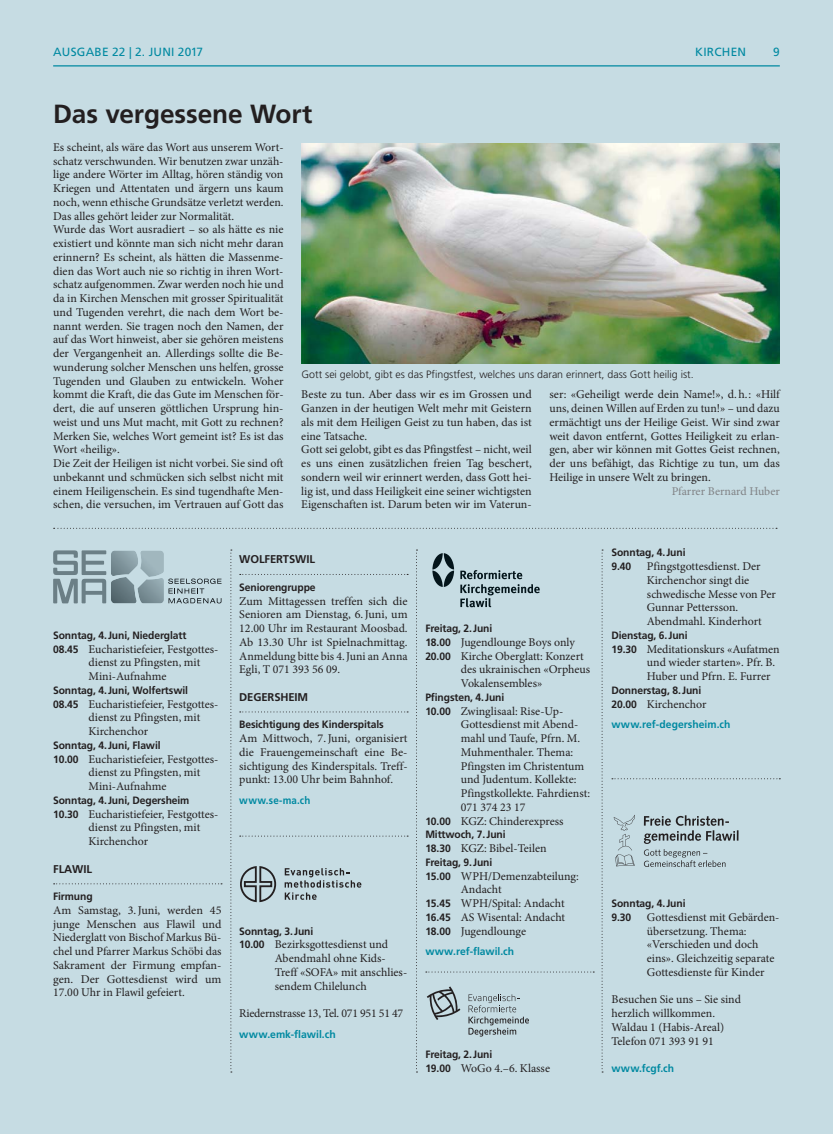
<style>
.page{position:relative;width:833px;height:1134px;background:#c6dce3}
.page>*{position:absolute;margin:0;border:0;box-sizing:border-box;transform-origin:0 0}
.t1{font:700 26.25px "Frutiger LT Std";letter-spacing:-.005em;color:#231f20}
.t2{font:11.88px/13.8px "Minion Pro";color:#231f20}
.t3{font:11.88px "Minion Pro";letter-spacing:-.02em;color:#231f20}
.t4{font:11.88px "Frutiger LT Std";letter-spacing:.02em;color:#0089a1}
.t5{font:11.88px "Minion Pro";color:#808285}
.t6{font:700 11.25px "Frutiger LT Std";letter-spacing:-.01em;color:#231f20}
.t7{font:700 10.62px/13.8px "Frutiger LT Std";letter-spacing:-.01em;color:#231f20}
.t8{font:300 10.62px "Frutiger LT Std";color:#231f20}
.t9{font:700 10.62px "Frutiger LT Std";letter-spacing:.005em;color:#0089a1}
.t10{font:700 10.62px "Frutiger LT Std";letter-spacing:.005em;color:#0089a1;scale:.92 1}
.s1{font-family:"Frutiger LT Std";font-weight:700;font-size:10.62px}
</style>
<div class="page">
<hr style="left:53px;top:65px;width:727px;height:1px;background:#0089a1">
<svg style="left:230px;top:549px;width:2px;height:523px"></svg>
<svg style="left:601px;top:549px;width:2px;height:523px"></svg>
<svg style="left:416px;top:549px;width:1px;height:523px"></svg>
<svg style="left:54px;top:528px;width:723px;height:1px"></svg>
<img style="left:301px;top:144px;width:479px;height:220px">
<svg style="left:240px;top:836px;width:168px;height:1px"></svg>
<svg style="left:612px;top:778px;width:168px;height:1px"></svg>
<svg style="left:426px;top:971px;width:168px;height:1px"></svg>
<svg style="left:460px;top:570px;width:80px;height:37px"></svg>
<svg style="left:432px;top:553px;width:22px;height:34px"></svg>
<svg style="left:285px;top:868px;width:76px;height:32px"></svg>
<svg style="left:240px;top:866px;width:37px;height:37px"></svg>
<svg style="left:614px;top:815px;width:21px;height:51px"></svg>
<svg style="left:644px;top:815px;width:94px;height:52px"></svg>
<svg style="left:53px;top:550px;width:53px;height:53px"></svg>
<svg style="left:168px;top:578px;width:53px;height:25px"></svg>
<img style="left:111px;top:550px;width:53px;height:53px">
<svg style="left:468px;top:994px;width:61px;height:42px"></svg>
<svg style="left:427px;top:986px;width:33px;height:34px"></svg>
<svg style="left:54px;top:883px;width:168px;height:1px"></svg>
<svg style="left:240px;top:574px;width:168px;height:1px"></svg>
<svg style="left:240px;top:711px;width:168px;height:1px"></svg>
<p class="t4" style="left:53px;top:46px;width:151px">AUSGABE 22 | 2. JUNI 2017</p>
<p class="t4" style="left:695px;top:46px;width:52px">KIRCHEN</p>
<p class="t4" style="left:773px;top:46px;width:8px">9</p>
<h1 class="t1" style="left:53px;top:101px;width:261px">Das vergessene Wort</h1>
<p class="t2" style="left:53px;top:141px;width:232px">Es scheint, als wäre das Wort aus unserem Wort&shy;schatz verschwunden. Wir benutzen zwar unzäh&shy;lige andere Wörter im Alltag, hören ständig von Kriegen und Attentaten und ärgern uns kaum noch, wenn ethische Grundsätze verletzt werden.<br>Das alles gehört leider zur Normalität.<br>Wurde das Wort ausradiert – so als hätte es nie existiert und könnte man sich nicht mehr daran erinnern? Es scheint, als hätten die Massenme&shy;dien das Wort auch nie so richtig in ihren Wort&shy;schatz aufgenommen. Zwar werden noch hie und da in Kirchen Menschen mit grosser Spiritualität und Tugenden verehrt, die nach dem Wort be&shy;nannt werden. Sie tragen noch den Namen, der auf das Wort hinweist, aber sie gehören meistens der Vergangenheit an. Allerdings sollte die Be&shy;wunderung solcher Menschen uns helfen, grosse Tugenden und Glauben zu entwickeln. Woher kommt die Kraft, die das Gute im Menschen för&shy;dert, die auf unseren göttlichen Ursprung hin&shy;weist und uns Mut macht, mit Gott zu rechnen?<br>Merken Sie, welches Wort gemeint ist? Es ist das Wort «heilig».<br>Die Zeit der Heiligen ist nicht vorbei. Sie sind oft unbekannt und schmücken sich selbst nicht mit einem Heiligenschein. Es sind tugendhafte Men&shy;schen, die versuchen, im Vertrauen auf Gott das</p>
<p class="t8" style="left:301px;top:369px;width:394px">Gott sei gelobt, gibt es das Pfingstfest, welches uns daran erinnert, dass Gott heilig ist.</p>
<p class="t2" style="left:301px;top:389px;width:232px">Beste zu tun. Aber dass wir es im Grossen und Ganzen in der heutigen Welt mehr mit Geistern als mit dem Heiligen Geist zu tun haben, das ist eine Tatsache.<br>Gott sei gelobt, gibt es das Pfingstfest – nicht, weil es uns einen zusätzlichen freien Tag beschert, sondern weil wir erinnert werden, dass Gott hei&shy;lig ist, und dass Heiligkeit eine seiner wichtigsten Eigenschaften ist. Darum beten wir im Vaterun-</p>
<p class="t2" style="left:549px;top:389px;width:232px;text-align:justify">ser: «Geheiligt werde dein Name!», d. h.: «Hilf uns, deinen Willen auf Erden zu tun!» – und dazu ermächtigt uns der Heilige Geist. Wir sind zwar weit davon entfernt, Gottes Heiligkeit zu erlan&shy;gen, aber wir können mit Gottes Geist rechnen, der uns befähigt, das Richtige zu tun, um das Heilige in unsere Welt zu bringen.</p>
<p class="t5" style="left:671px;top:486px;width:110px">Pfarrer Bernard Huber</p>
<p class="t7" style="left:53px;top:629px;width:135px">Sonntag, 4. Juni, Niederglatt</p>
<p class="t2" style="left:89px;top:643px;width:131px;text-indent:-35px"><span class="s1">08.45</span> Eucharistiefeier, Festgottes&shy;dienst zu Pfingsten, mit<br>Mini-Aufnahme</p>
<p class="t7" style="left:53px;top:684px;width:136px">Sonntag, 4. Juni, Wolfertswil</p>
<p class="t2" style="left:89px;top:698px;width:131px;text-indent:-35px"><span class="s1">08.45</span> Eucharistiefeier, Festgottes&shy;dienst zu Pfingsten, mit<br>Kirchenchor</p>
<p class="t7" style="left:53px;top:739px;width:109px">Sonntag, 4. Juni, Flawil</p>
<p class="t2" style="left:89px;top:753px;width:131px;text-indent:-35px"><span class="s1">10.00</span> Eucharistiefeier, Festgottes&shy;dienst zu Pfingsten, mit<br>Mini-Aufnahme</p>
<p class="t7" style="left:53px;top:794px;width:138px">Sonntag, 4. Juni, Degersheim</p>
<p class="t2" style="left:89px;top:808px;width:131px;text-indent:-35px"><span class="s1">10.30</span> Eucharistiefeier, Festgottes&shy;dienst zu Pfingsten, mit<br>Kirchenchor</p>
<p class="t6" style="left:53px;top:863px;width:40px">FLAWIL</p>
<p class="t7" style="left:53px;top:890px;width:41px">Firmung</p>
<p class="t2" style="left:53px;top:904px;width:170px;text-align:justify">Am Samstag, 3. Juni, werden 45 junge Menschen aus Flawil und Niederglatt von Bischof Markus Bü&shy;chel und Pfarrer Markus Schöbi das Sakrament der Firmung empfan&shy;gen. Der Gottesdienst wird um 17.00 Uhr in Flawil gefeiert.</p>
<p class="t6" style="left:239px;top:554px;width:77px">WOLFERTSWIL</p>
<p class="t7" style="left:239px;top:581px;width:78px">Seniorengruppe</p>
<p class="t2" style="left:239px;top:595px;width:170px;text-align:justify">Zum Mittagessen treffen sich die Senioren am Dienstag, 6. Juni, um 12.00 Uhr im Restaurant Moosbad.<br>Ab 13.30 Uhr ist Spielnachmittag.<br>Anmeldung bitte bis 4. Juni an Anna Egli, T 071 393 56 09.</p>
<p class="t6" style="left:239px;top:691px;width:70px">DEGERSHEIM</p>
<p class="t7" style="left:239px;top:718px;width:146px">Besichtigung des Kinderspitals</p>
<p class="t2" style="left:239px;top:732px;width:170px;text-align:justify">Am Mittwoch, 7. Juni, organisiert die Frauengemeinschaft eine Be&shy;sichtigung des Kinderspitals. Treff&shy;punkt: 13.00 Uhr beim Bahnhof.</p>
<p class="t10" style="left:239px;top:795px;width:79px">www.se-ma.ch</p>
<p class="t7" style="left:239px;top:924px;width:76px">Sonntag, 3. Juni</p>
<p class="t2" style="left:275px;top:939px;width:134px;text-indent:-35px"><span class="s1">10.00</span> Bezirksgottesdienst und<br>Abendmahl ohne Kids-<br>Treff «SOFA» mit anschlies&shy;sendem Chilelunch</p>
<p class="t3" style="left:239px;top:1009px;width:165px">Riedernstrasse 13, Tel. 071 951 51 47</p>
<p class="t9" style="left:239px;top:1029px;width:98px">www.emk-flawil.ch</p>
<p class="t7" style="left:425px;top:622px;width:69px">Freitag, 2. Juni</p>
<p class="t2" style="left:425px;top:636px;width:151px"><span class="s1">18.00</span> Jugendlounge Boys only</p>
<p class="t2" style="left:425px;top:650px;width:160px"><span class="s1">20.00</span> Kirche Oberglatt: Konzert</p>
<p class="t2" style="left:461px;top:664px;width:131px">des ukrainischen «Orpheus</p>
<p class="t2" style="left:461px;top:677px;width:83px">Vokalensembles»</p>
<p class="t7" style="left:425px;top:691px;width:80px">Pfingsten, 4. Juni</p>
<p class="t2" style="left:425px;top:705px;width:139px"><span class="s1">10.00</span> Zwinglisaal: Rise-Up-</p>
<p class="t2" style="left:461px;top:719px;width:119px">Gottesdienst mit Abend-</p>
<p class="t2" style="left:461px;top:732px;width:121px">mahl und Taufe, Pfrn. M.</p>
<p class="t2" style="left:461px;top:746px;width:114px">Muhmenthaler. Thema:</p>
<p class="t2" style="left:461px;top:760px;width:125px">Pfingsten im Christentum</p>
<p class="t2" style="left:461px;top:774px;width:117px">und Judentum. Kollekte:</p>
<p class="t2" style="left:461px;top:787px;width:131px">Pfingstkollekte. Fahrdienst:</p>
<p class="t2" style="left:461px;top:801px;width:66px">071 374 23 17</p>
<p class="t2" style="left:425px;top:815px;width:140px"><span class="s1">10.00</span> KGZ: Chinderexpress</p>
<p class="t7" style="left:425px;top:828px;width:82px">Mittwoch, 7. Juni</p>
<p class="t2" style="left:425px;top:842px;width:123px"><span class="s1">18.30</span> KGZ: Bibel-Teilen</p>
<p class="t7" style="left:425px;top:856px;width:69px">Freitag, 9. Juni</p>
<p class="t2" style="left:425px;top:870px;width:155px"><span class="s1">15.00</span> WPH/Demenzabteilung:</p>
<p class="t2" style="left:461px;top:884px;width:42px">Andacht</p>
<p class="t2" style="left:425px;top:897px;width:141px"><span class="s1">15.45</span> WPH/Spital: Andacht</p>
<p class="t2" style="left:425px;top:911px;width:141px"><span class="s1">16.45</span> AS Wisental: Andacht</p>
<p class="t2" style="left:425px;top:925px;width:102px"><span class="s1">18.00</span> Jugendlounge</p>
<p class="t9" style="left:425px;top:946px;width:90px">www.ref-flawil.ch</p>
<p class="t7" style="left:425px;top:1048px;width:69px">Freitag, 2. Juni</p>
<p class="t2" style="left:425px;top:1062px;width:126px"><span class="s1">19.00</span> WoGo 4.–6. Klasse</p>
<p class="t7" style="left:611px;top:546px;width:76px">Sonntag, 4. Juni<br>9.40</p>
<p class="t2" style="left:647px;top:560px;width:131px">Pfingstgottesdienst. Der<br>Kirchenchor singt die schwedische Messe von Per<br>Gunnar Pettersson.<br>Abendmahl. Kinderhort</p>
<p class="t7" style="left:611px;top:629px;width:78px">Dienstag, 6. Juni</p>
<p class="t2" style="left:647px;top:643px;width:134px;text-indent:-35px"><span class="s1">19.30</span> Meditationskurs «Aufatmen und wieder starten». Pfr. B.<br>Huber und Pfrn. E. Furrer</p>
<p class="t7" style="left:611px;top:684px;width:91px">Donnerstag, 8. Juni</p>
<p class="t2" style="left:611px;top:698px;width:97px"><span class="s1">20.00</span> Kirchenchor</p>
<p class="t9" style="left:611px;top:719px;width:120px">www.ref-degersheim.ch</p>
<p class="t7" style="left:611px;top:897px;width:76px">Sonntag, 4. Juni<br>9.30</p>
<p class="t2" style="left:647px;top:911px;width:134px">Gottesdienst mit Gebärden&shy;übersetzung. Thema: «Verschieden und doch eins». Gleichzeitig separate<br>Gottesdienste für Kinder</p>
<p class="t2" style="left:611px;top:994px;width:131px">Besuchen Sie uns – Sie sind herzlich willkommen.<br>Waldau 1 (Habis-Areal)<br>Telefon 071 393 91 91</p>
<p class="t9" style="left:611px;top:1063px;width:64px">www.fcgf.ch</p>
</div>
